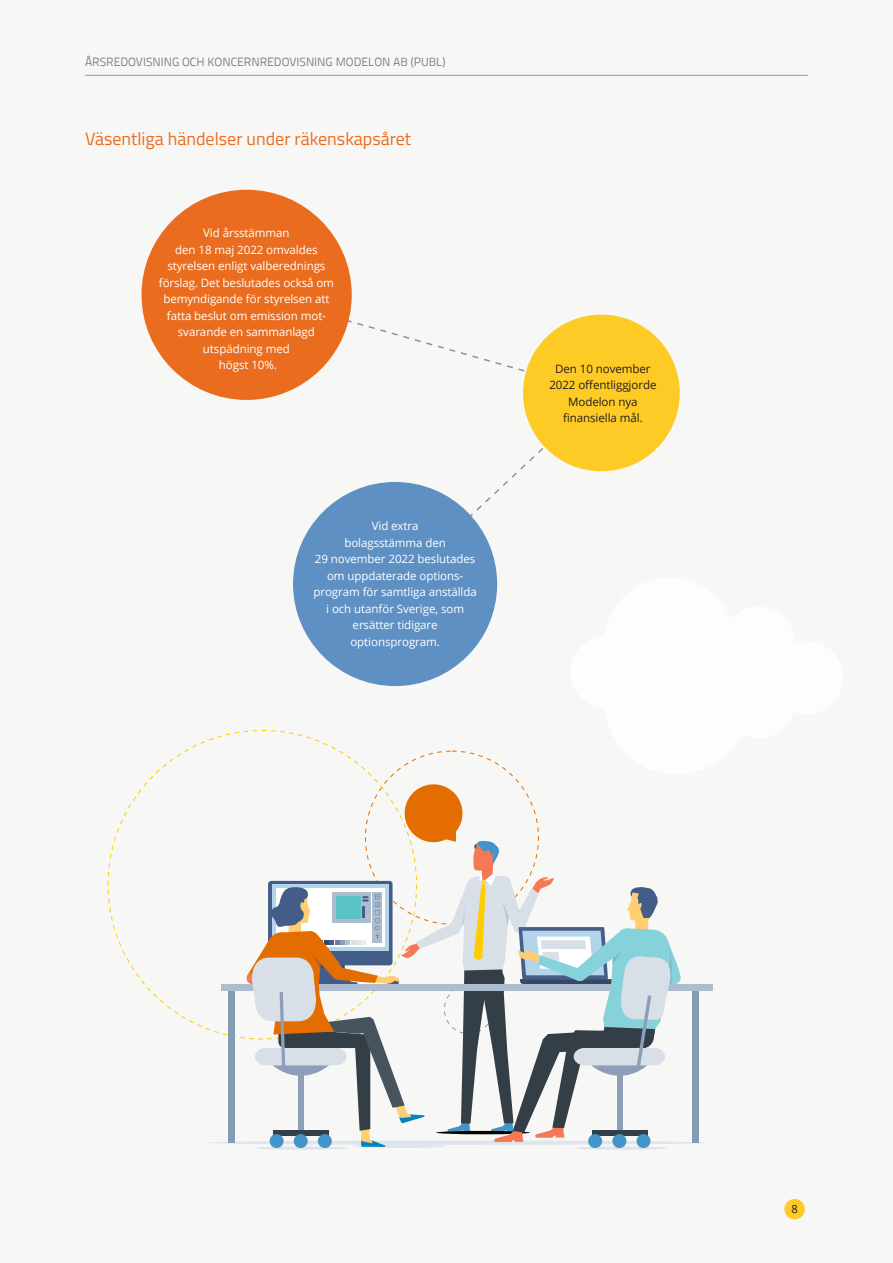
<style>
.page{position:relative;width:893px;height:1263px;background:#f7f7f5}
.page>*{position:absolute;margin:0;border:0;box-sizing:border-box;transform-origin:0 0}
.t1{font:18px "Titillium Web";color:#ea6d1f}
.t2{font:12px "Modelon Titillium";color:#808285}
.t3{font:11.55px/16.5px "Open Sans";letter-spacing:-.005em;color:#fff;text-align:center}
.t4{font:11.55px/16.5px "Open Sans";letter-spacing:-.005em;color:#231f20;text-align:center}
.t5{font:11.25px "Open Sans";color:#231f20}
</style>
<div class="page">
<svg style="left:574px;top:1146px;width:94px;height:4px"></svg>
<svg style="left:255px;top:1146px;width:94px;height:4px"></svg>
<hr style="left:352px;top:1144px;width:94px;height:4px;background:#dee5ec;border-radius:50%">
<div style="left:207px;top:1140px;width:501px;height:5px;background:#dee5ec;border-radius:50%"></div>
<div style="left:221px;top:984px;width:492px;height:7px;background:#adbdcf"></div>
<div style="left:228px;top:991px;width:6px;height:152px;background:#849db7"></div>
<div style="left:692px;top:991px;width:7px;height:152px;background:#849db7"></div>
<svg style="left:246px;top:781px;width:435px;height:366px"></svg>
<svg style="left:257px;top:305px;width:348px;height:262px"></svg>
<div style="left:142px;top:190px;width:210px;height:210px;background:#ea6d1f;border-radius:50%"></div>
<div style="left:523px;top:315px;width:157px;height:156px;background:#fecb26;border-radius:50%"></div>
<div style="left:293px;top:482px;width:204px;height:204px;background:#5e90c4;border-radius:50%"></div>
<div style="left:784px;top:1199px;width:21px;height:20px;background:#fecb26;border-radius:50%"></div>
<hr style="left:85px;top:75px;width:723px;height:1px;background:#939598">
<p class="t2" style="left:85px;top:55px;width:362px">ÅRSREDOVISNING OCH KONCERNREDOVISNING MODELON AB (PUBL)</p>
<h1 class="t1" style="left:85px;top:125px;width:328px">Väsentliga händelser under räkenskapsåret</h1>
<p class="t3" style="left:159px;top:224px;width:177px">Vid årsstämman<br>den 18 maj 2022 omvaldes styrelsen enligt valberednings förslag. Det beslutades också om bemyndigande för styrelsen att fatta beslut om emission mot&shy;svarande en sammanlagd utspädning med<br>högst 10%.</p>
<p class="t3" style="left:313px;top:517px;width:165px">Vid extra<br>bolagsstämma den<br>29 november 2022 beslutades om uppdaterade options&shy;program för samtliga anställda i och utanför Sverige, som ersätter tidigare optionsprogram.</p>
<p class="t4" style="left:549px;top:360px;width:109px">Den 10 november<br>2022 offentliggjorde<br>Modelon nya finansiella mål.</p>
<p class="t5" style="left:791px;top:1201px;width:8px">8</p>
</div>
